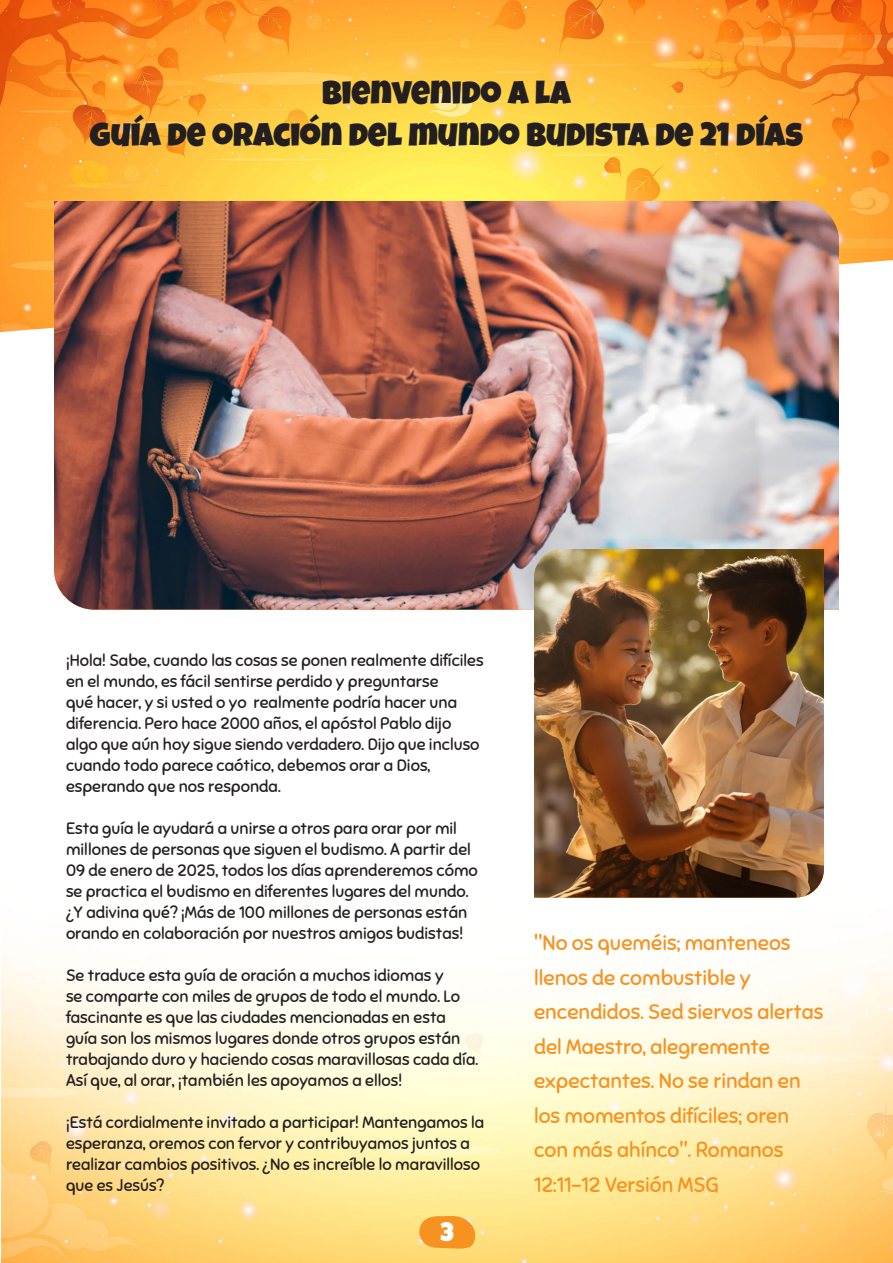
<style>
.page{position:relative;width:893px;height:1263px;background:#fff}
.page>*{position:absolute;margin:0;border:0;box-sizing:border-box;transform-origin:0 0}
.City_Name{font:33px "Luckiest Guy";color:#231f20}
.t1{font:25.5px "Luckiest Guy";color:#fff}
.t2{font:21px/34.5px "Sniglet";color:#f79220}
.t3{font:16.5px/21px "Sniglet";color:#231f20}
</style>
<div class="page">
<img style="left:2px;top:955px;width:891px;height:308px">
<svg style="left:416px;top:1214px;width:60px;height:36px;background:#f8a83d"></svg>
<img style="left:0;top:0;width:893px;height:332px">
<img style="left:54px;top:201px;width:785px;height:409px">
<img style="left:534px;top:549px;width:290px;height:349px">
<p class="City_Name" style="left:322px;top:71px;width:250px">BIENVENIDO A LA</p>
<p class="City_Name" style="left:90px;top:113px;width:715px">GUÍA DE ORACIÓN DEL MUNDO BUDISTA DE 21 DÍAS</p>
<p class="t3" style="left:66px;top:649px;width:419px">¡Hola! Sabe, cuando las cosas se ponen realmente difíciles en el mundo, es fácil sentirse perdido y preguntarse<br>qué hacer, y si usted o yo realmente podría hacer una diferencia. Pero hace 2000 años, el apóstol Pablo dijo algo que aún hoy sigue siendo verdadero. Dijo que incluso cuando todo parece caótico, debemos orar a Dios, esperando que nos responda.</p>
<p class="t3" style="left:66px;top:817px;width:413px">Esta guía le ayudará a unirse a otros para orar por mil millones de personas que siguen el budismo. A partir del 09 de enero de 2025, todos los días aprenderemos cómo se practica el budismo en diferentes lugares del mundo. ¿Y adivina qué? ¡Más de 100 millones de personas están orando en colaboración por nuestros amigos budistas!</p>
<p class="t3" style="left:66px;top:964px;width:414px">Se traduce esta guía de oración a muchos idiomas y<br>se comparte con miles de grupos de todo el mundo. Lo fascinante es que las ciudades mencionadas en esta guía son los mismos lugares donde otros grupos están trabajando duro y haciendo cosas maravillosas cada día.<br>Así que, al orar, ¡también les apoyamos a ellos!</p>
<p class="t3" style="left:66px;top:1111px;width:420px">¡Está cordialmente invitado a participar! Mantengamos la esperanza, oremos con fervor y contribuyamos juntos a realizar cambios positivos. ¿No es increíble lo maravilloso que es Jesús?</p>
<h2 class="t1" style="left:440px;top:1215px;width:15px">3</h2>
<p class="t2" style="left:534px;top:926px;width:291px">"No os queméis; manteneos llenos de combustible y encendidos. Sed siervos alertas del Maestro, alegremente expectantes. No se rindan en los momentos difíciles; oren con más ahínco". Romanos<br>12:11-12 Versión MSG</p>
</div>
